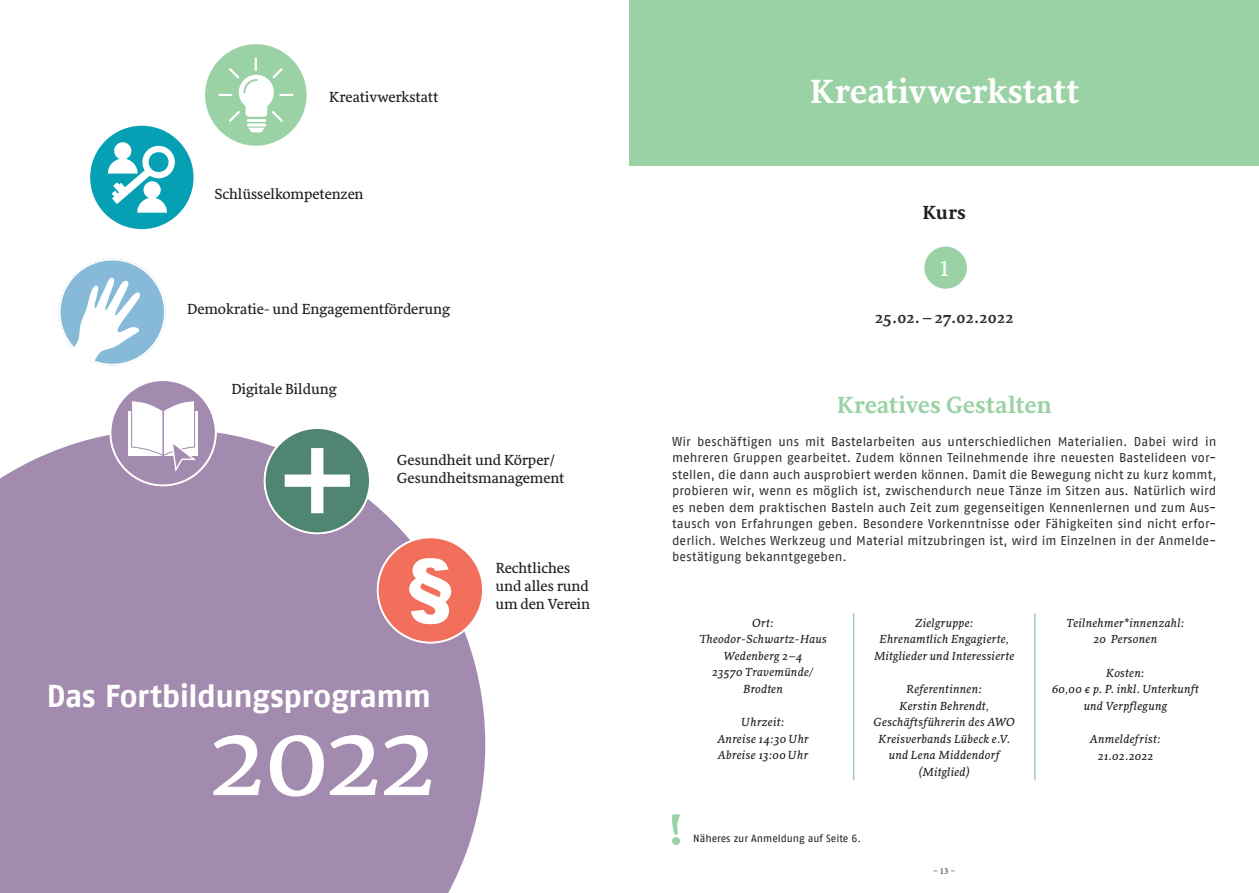
<style>
.page{position:relative;width:1259px;height:893px;background:#fff}
.page>*{position:absolute;margin:0;border:0;box-sizing:border-box;transform-origin:0 0}
.RZ_1016_Überschrift{font:120px "Sirba";color:#fff}
.RZ_1016_Überschrift-2{font:700 34.5px "Sirba";letter-spacing:-.005em;color:#fff}
.RZ_1016_Überschrift-3{font:700 31.5px "AWO Fago Office";letter-spacing:-.015em;color:#fff}
.RZ_1016_Überschrift-4{font:700 24px "Sirba";color:#9bd2a5}
.RZ_1016_Kursnummer{font:22.5px "Sirba";color:#fff}
.t1{font:700 19.5px "Sirba";color:#231f20}
.RZ_1016_Tag{font:700 16.5px "Sirba";letter-spacing:-.015em;color:#312f30}
.RZ_1016_Einstieg_For{font:15px/18px "Sirba";color:#231f20}
.RZ_1016_Mengentext_B{font:12.75px/16.5px "AWO Fago Office";letter-spacing:.005em;color:#312f30;text-align:justify}
.RZ_1016_Veranstaltun{font:italic 12px/16.5px "Sirba";letter-spacing:.015em;color:#231f20;text-align:center}
.RZ_1016_sonstiges{font:10.5px "AWO Fago Office";color:#231f20}
.t2{font:9px "Minion Pro";color:#231f20}
</style>
<div class="page">
<svg style="left:0;top:432px;width:485px;height:461px;background:#aa93b5"></svg>
<svg style="left:672px;top:814px;width:8px;height:31px"></svg>
<div style="left:629px;top:0;width:630px;height:166px;background:#9bd2a5"></div>
<hr style="left:853px;top:613px;width:1px;height:167px;background:#9bd2a5">
<hr style="left:1034px;top:613px;width:1px;height:167px;background:#9bd2a5">
<div style="left:924px;top:247px;width:43px;height:42px;background:#9bd2a5;border-radius:50%"></div>
<svg style="left:90px;top:125px;width:104px;height:105px"></svg>
<svg style="left:377px;top:536px;width:107px;height:108px"></svg>
<svg style="left:264px;top:429px;width:107px;height:105px"></svg>
<svg style="left:109px;top:381px;width:108px;height:105px"></svg>
<svg style="left:59px;top:259px;width:107px;height:107px"></svg>
<svg style="left:205px;top:44px;width:102px;height:102px"></svg>
<p class="RZ_1016_Einstieg_For" style="left:329px;top:88px;width:111px">Kreativwerkstatt</p>
<p class="RZ_1016_Einstieg_For" style="left:214px;top:186px;width:151px">Schlüsselkompetenzen</p>
<p class="RZ_1016_Einstieg_For" style="left:187px;top:300px;width:264px">Demokratie- und Engagementförderung</p>
<p class="RZ_1016_Einstieg_For" style="left:231px;top:381px;width:107px">Digitale Bildung</p>
<p class="RZ_1016_Einstieg_For" style="left:397px;top:452px;width:169px">Gesundheit und Körper/<br>Gesundheitsmanagement</p>
<p class="RZ_1016_Einstieg_For" style="left:495px;top:559px;width:96px">Rechtliches und alles rund um den Verein</p>
<p class="RZ_1016_Überschrift-3" style="left:47px;top:677px;width:386px">Das Fortbildungsprogramm</p>
<p class="RZ_1016_Überschrift" style="left:207px;top:667px;width:230px">2022</p>
<p class="RZ_1016_Überschrift-2" style="left:809px;top:65px;width:271px">Kreativwerkstatt</p>
<h3 class="t1" style="left:922px;top:197px;width:45px">Kurs</h3>
<p class="RZ_1016_Kursnummer" style="left:940px;top:252px;width:11px">1</p>
<p class="RZ_1016_Tag" style="left:875px;top:305px;width:140px">25.02.–27.02.2022</p>
<p class="RZ_1016_Überschrift-4" style="left:836px;top:386px;width:217px">Kreatives Gestalten</p>
<p class="RZ_1016_Mengentext_B" style="left:672px;top:433px;width:546px">Wir beschäftigen uns mit Bastelarbeiten aus unterschiedlichen Materialien. Dabei wird in mehreren Gruppen gearbeitet. Zudem können Teilnehmende ihre neuesten Bastelideen vor&shy;stellen, die dann auch ausprobiert werden können. Damit die Bewegung nicht zu kurz kommt, probieren wir, wenn es möglich ist, zwischendurch neue Tänze im Sitzen aus. Natürlich wird es neben dem praktischen Basteln auch Zeit zum gegenseitigen Kennenlernen und zum Aus&shy;tausch von Erfahrungen geben. Besondere Vorkenntnisse oder Fähigkeiten sind nicht erfor&shy;derlich. Welches Werkzeug und Material mitzubringen ist, wird im Einzelnen in der Anmelde&shy;bestätigung bekanntgegeben.</p>
<p class="RZ_1016_Veranstaltun" style="left:699px;top:614px;width:129px">Ort:<br>Theodor-Schwartz-Haus<br>Wedenberg 2–4<br>23570 Travemünde/<br>Brodten</p>
<p class="RZ_1016_Veranstaltun" style="left:717px;top:713px;width:93px">Uhrzeit:<br>Anreise 14:30 Uhr<br>Abreise 13:00 Uhr</p>
<p class="RZ_1016_Veranstaltun" style="left:874px;top:614px;width:142px">Zielgruppe:<br>Ehrenamtlich Engagierte,<br>Mitglieder und Interessierte</p>
<p class="RZ_1016_Veranstaltun" style="left:873px;top:680px;width:143px">Referentinnen:<br>Kerstin Behrendt,<br>Geschäftsführerin des AWO<br>Kreisverbands Lübeck e.V. und Lena Middendorf (Mitglied)</p>
<p class="RZ_1016_sonstiges" style="left:693px;top:832px;width:169px">Näheres zur Anmeldung auf Seite 6.</p>
<p class="t2" style="left:933px;top:865px;width:24px">– 13 –</p>
<p class="RZ_1016_Veranstaltun" style="left:1066px;top:614px;width:120px">Teilnehmer*innenzahl:<br>20 Personen</p>
<p class="RZ_1016_Veranstaltun" style="left:1051px;top:664px;width:151px">Kosten:<br>60,00 € p. P. inkl. Unterkunft und Verpflegung</p>
<p class="RZ_1016_Veranstaltun" style="left:1090px;top:730px;width:72px">Anmeldefrist:<br>21.02.2022</p>
</div>
